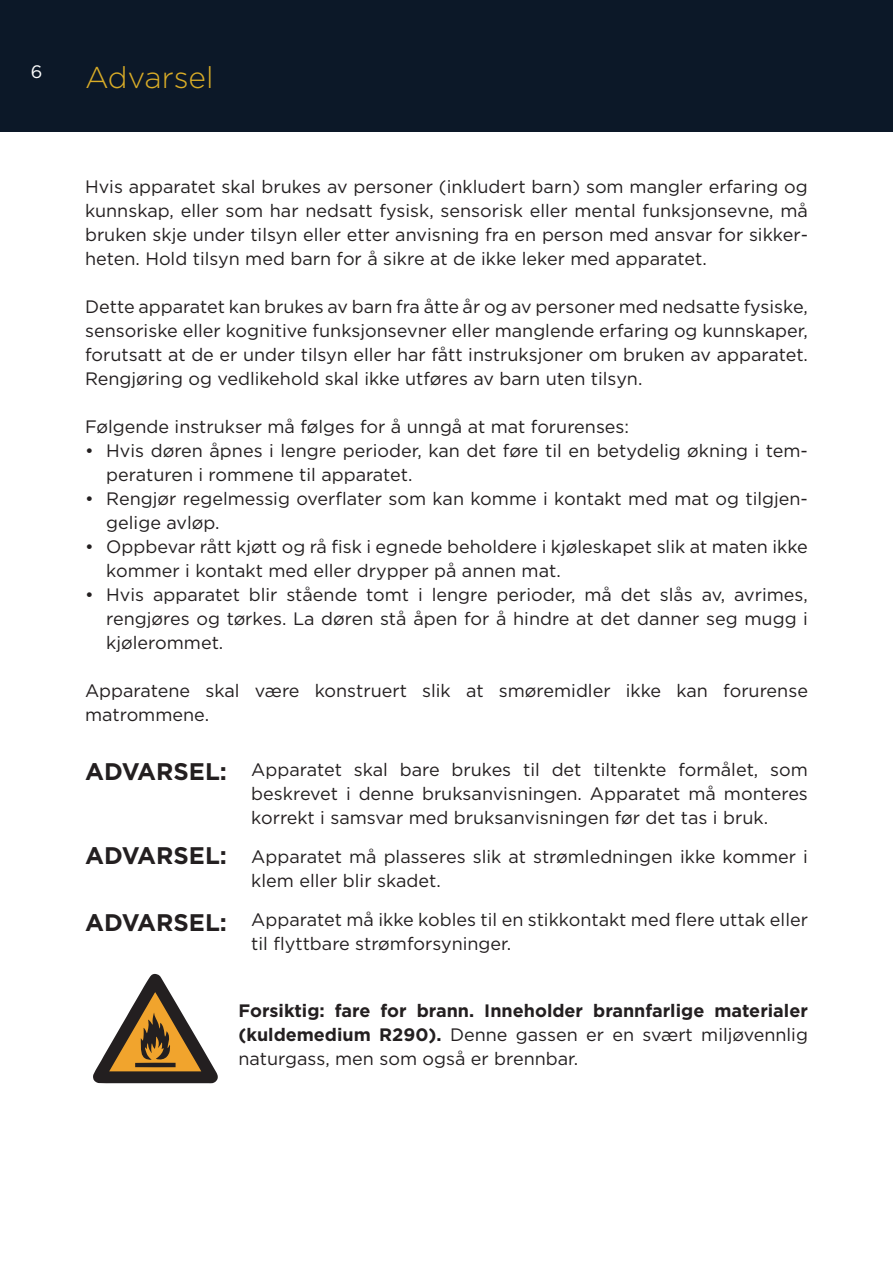
<style>
.page{position:relative;width:893px;height:1263px;background:#fff}
.page>*{position:absolute;margin:0;border:0;box-sizing:border-box;transform-origin:0 0}
.t1{font:300 30px "Gotham";color:#d9ac27}
.t2{font:700 24px "Gotham";color:#231f20}
.t3{font:18px/24px "Gotham";color:#231f20}
.t4{font:700 18px/24px "Gotham";color:#231f20;text-align:justify}
.t5{font:18px "Gotham";color:#fff}
.s1{font-weight:400}
</style>
<div class="page">
<div style="left:0;top:0;width:893px;height:132px;background:#0c1828"></div>
<svg style="left:93px;top:973px;width:125px;height:110px"></svg>
<p class="t5" style="left:31px;top:60px;width:13px">6</p>
<h1 class="t1" style="left:85px;top:58px;width:130px">Advarsel</h1>
<p class="t3" style="left:85px;top:174px;width:724px;text-align:justify">Hvis apparatet skal brukes av personer (inkludert barn) som mangler erfaring og kunnskap, eller som har nedsatt fysisk, sensorisk eller mental funksjonsevne, må bruken skje under tilsyn eller etter anvisning fra en person med ansvar for sikker&shy;heten. Hold tilsyn med barn for å sikre at de ikke leker med apparatet.</p>
<p class="t3" style="left:85px;top:294px;width:724px;text-align:justify">Dette apparatet kan brukes av barn fra åtte år og av personer med nedsatte fysiske, sensoriske eller kognitive funksjonsevner eller manglende erfaring og kunnskaper, forutsatt at de er under tilsyn eller har fått instruksjoner om bruken av apparatet.<br>Rengjøring og vedlikehold skal ikke utføres av barn uten tilsyn.</p>
<p class="t3" style="left:85px;top:414px;width:546px">Følgende instrukser må følges for å unngå at mat forurenses:</p>
<p class="t3" style="left:106px;top:438px;width:703px;text-indent:-21px">• Hvis døren åpnes i lengre perioder, kan det føre til en betydelig økning i tem&shy;peraturen i rommene til apparatet.</p>
<p class="t3" style="left:106px;top:486px;width:703px;text-indent:-21px">• Rengjør regelmessig overflater som kan komme i kontakt med mat og tilgjen&shy;gelige avløp.</p>
<p class="t3" style="left:106px;top:534px;width:703px;text-indent:-21px">• Oppbevar rått kjøtt og rå fisk i egnede beholdere i kjøleskapet slik at maten ikke kommer i kontakt med eller drypper på annen mat.</p>
<p class="t3" style="left:106px;top:582px;width:703px;text-align:justify;text-indent:-21px">• Hvis apparatet blir stående tomt i lengre perioder, må det slås av, avrimes, rengjøres og tørkes. La døren stå åpen for å hindre at det danner seg mugg i kjølerommet.</p>
<p class="t3" style="left:85px;top:678px;width:724px">Apparatene skal være konstruert slik at smøremidler ikke kan forurense matrommene.</p>
<h2 class="t2" style="left:85px;top:755px;width:143px">ADVARSEL:</h2>
<h2 class="t2" style="left:85px;top:840px;width:143px">ADVARSEL:</h2>
<h2 class="t2" style="left:85px;top:906px;width:143px">ADVARSEL:</h2>
<p class="t3" style="left:251px;top:757px;width:558px;text-align:justify">Apparatet skal bare brukes til det tiltenkte formålet, som beskrevet i denne bruksanvisningen. Apparatet må monteres korrekt i samsvar med bruksanvisningen før det tas i bruk.</p>
<p class="t3" style="left:251px;top:844px;width:558px">Apparatet må plasseres slik at strømledningen ikke kommer i klem eller blir skadet.</p>
<p class="t3" style="left:251px;top:907px;width:558px">Apparatet må ikke kobles til en stikkontakt med flere uttak eller til flyttbare strømforsyninger.</p>
<p class="t4" style="left:239px;top:998px;width:571px">Forsiktig: fare for brann. Inneholder brannfarlige materialer (kuldemedium R290). <span class="s1">Denne gassen er en svært miljøvennlig naturgass, men som også er brennbar.</span></p>
</div>
